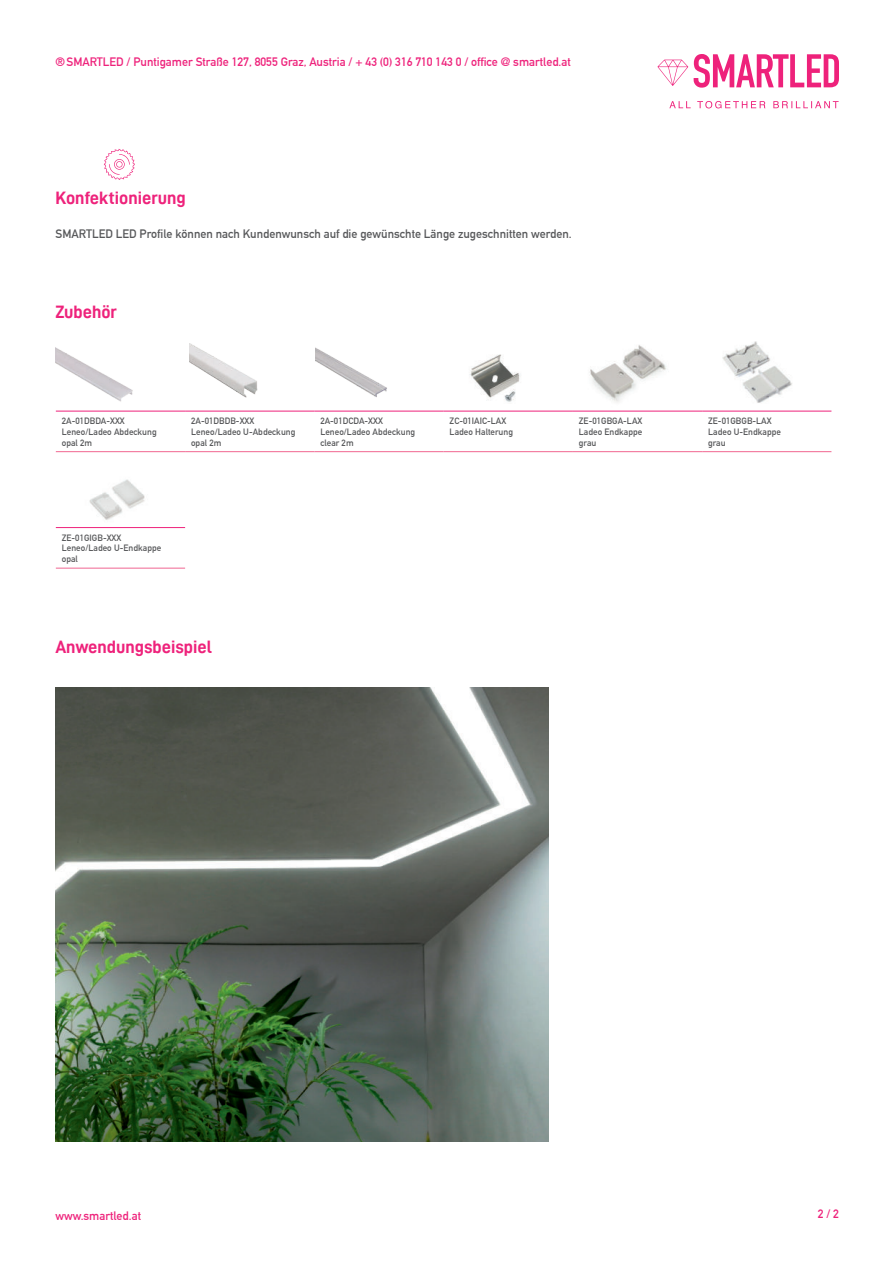
<style>
.page{position:relative;width:893px;height:1263px;background:#fff}
.page>*{position:absolute;margin:0;border:0;box-sizing:border-box;transform-origin:0 0}
.t1{font:18px "D DIN Bold";color:#ee227b}
.t2{font:700 12px "DIN Alternate";color:#ee227b}
.t3{font:700 12px "DIN Alternate";color:#57585a}
.t4{font:700 9px/10.8px "DIN Alternate";letter-spacing:.005em;color:#57585a}
</style>
<div class="page">
<svg style="left:657px;top:60px;width:31px;height:26px"></svg>
<svg style="left:669px;top:101px;width:170px;height:7px"></svg>
<svg style="left:694px;top:54px;width:145px;height:34px"></svg>
<hr style="left:56px;top:411px;width:129px;height:1px;background:#ee227b">
<hr style="left:185px;top:411px;width:129px;height:1px;background:#ee227b">
<hr style="left:314px;top:411px;width:130px;height:1px;background:#ee227b">
<hr style="left:444px;top:411px;width:129px;height:1px;background:#ee227b">
<hr style="left:573px;top:411px;width:129px;height:1px;background:#ee227b">
<hr style="left:702px;top:411px;width:129px;height:1px;background:#ee227b">
<hr style="left:56px;top:451px;width:129px;height:1px;background:#f16691">
<hr style="left:185px;top:451px;width:129px;height:1px;background:#f16691">
<hr style="left:314px;top:451px;width:130px;height:1px;background:#f16691">
<hr style="left:444px;top:451px;width:129px;height:1px;background:#f16691">
<hr style="left:573px;top:451px;width:129px;height:1px;background:#f16691">
<hr style="left:702px;top:451px;width:129px;height:1px;background:#f16691">
<hr style="left:56px;top:527px;width:129px;height:1px;background:#ee227b">
<hr style="left:56px;top:568px;width:129px;height:1px;background:#f16691">
<img style="left:56px;top:687px;width:493px;height:455px">
<img style="left:56px;top:348px;width:77px;height:54px">
<img style="left:190px;top:343px;width:68px;height:55px">
<img style="left:315px;top:347px;width:72px;height:50px">
<img style="left:469px;top:354px;width:51px;height:48px">
<img style="left:590px;top:345px;width:76px;height:58px">
<img style="left:722px;top:341px;width:70px;height:62px">
<img style="left:89px;top:479px;width:56px;height:41px">
<svg style="left:104px;top:149px;width:31px;height:31px"></svg>
<h2 class="t2" style="left:55px;top:57px;width:517px">® SMARTLED / Puntigamer Straße 127, 8055 Graz, Austria / + 43 (0) 316 710 143 0 / office @ smartled.at</h2>
<h1 class="t1" style="left:56px;top:192px;width:132px">Konfektionierung</h1>
<h2 class="t3" style="left:56px;top:229px;width:518px">SMARTLED LED Profile können nach Kundenwunsch auf die gewünschte Länge zugeschnitten werden.</h2>
<h1 class="t1" style="left:55px;top:305px;width:63px">Zubehör</h1>
<p class="t4" style="left:62px;top:416px;width:96px">2A-01DBDA-XXX<br>Leneo/Ladeo Abdeckung opal 2m</p>
<p class="t4" style="left:191px;top:416px;width:106px">2A-01DBDB-XXX<br>Leneo/Ladeo U-Abdeckung opal 2m</p>
<p class="t4" style="left:320px;top:416px;width:96px">2A-01DCDA-XXX<br>Leneo/Ladeo Abdeckung clear 2m</p>
<p class="t4" style="left:450px;top:416px;width:65px">ZC-01IAIC-LAX<br>Ladeo Halterung</p>
<p class="t4" style="left:579px;top:416px;width:65px;text-align:justify">ZE-01GBGA-LAX Ladeo Endkappe grau</p>
<p class="t4" style="left:708px;top:416px;width:74px">ZE-01GBGB-LAX<br>Ladeo U-Endkappe grau</p>
<p class="t4" style="left:62px;top:533px;width:101px">ZE-01GIGB-XXX<br>Leneo/Ladeo U-Endkappe opal</p>
<h1 class="t1" style="left:55px;top:640px;width:158px">Anwendungsbeispiel</h1>
<h2 class="t2" style="left:55px;top:1211px;width:87px">www.smartled.at</h2>
<h2 class="t2" style="left:818px;top:1209px;width:23px">2 / 2</h2>
</div>
